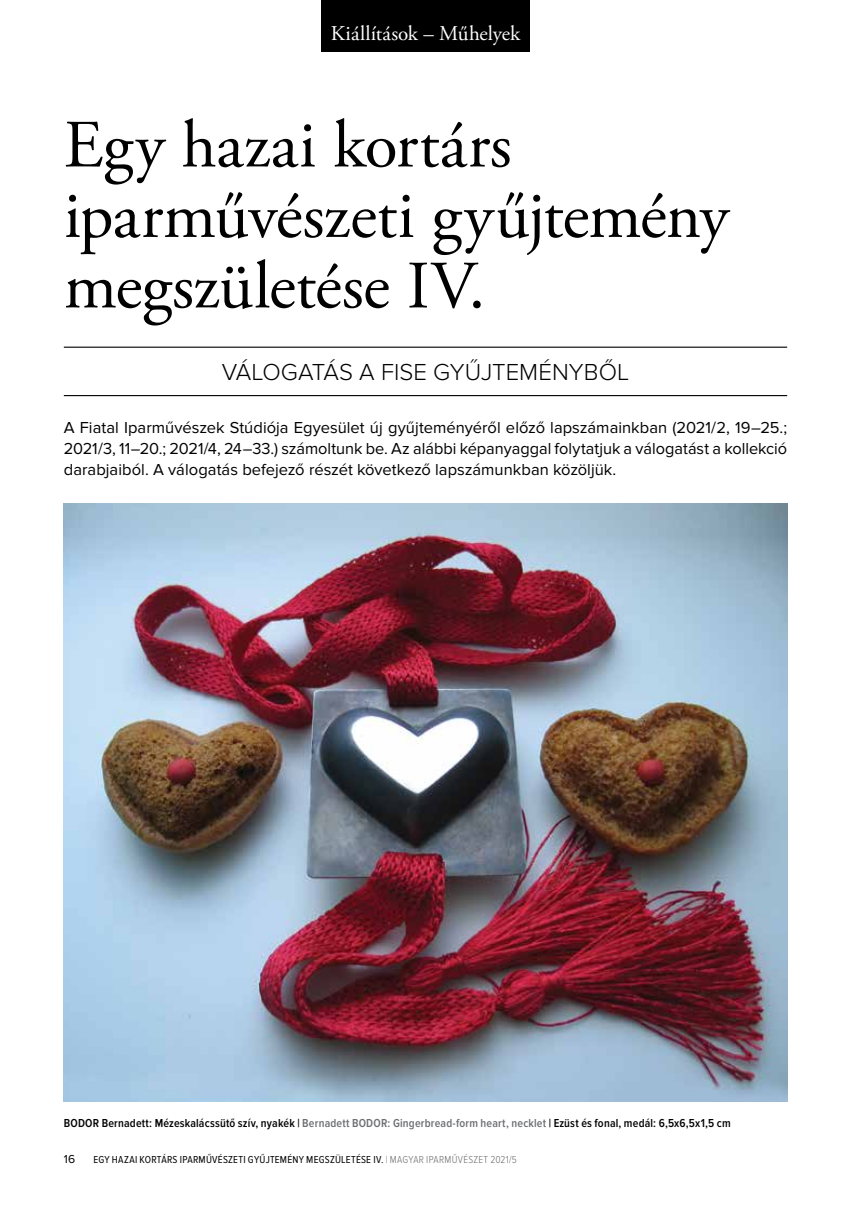
<style>
.page{position:relative;width:851px;height:1212px;background:#fff}
.page>*{position:absolute;margin:0;border:0;box-sizing:border-box;transform-origin:0 0}
.t1{font:67.5px/70.5px "Adobe Garamond Pro";letter-spacing:-.005em;color:#000}
.t2{font:300 24px "Proxima Nova";color:#000}
.t3{font:21px "Adobe Garamond Pro";color:#fff}
.t4{font:16.5px/21px "Proxima Nova";color:#000;text-align:justify}
.t5{font:600 12px "Proxima Nova Cond";letter-spacing:.015em;color:#000}
.t6{font:12px "Proxima Nova";color:#000}
.t7{font:10.5px "Proxima Nova Cond";letter-spacing:.02em;color:#000}
.s1{color:#6d6e71}
.s2{font-weight:300;color:#6d6e71}
</style>
<div class="page">
<div style="left:321px;top:0;width:208px;height:51px;background:#000"></div>
<hr style="left:64px;top:347px;width:723px;height:1px;background:#000">
<hr style="left:64px;top:395px;width:723px;height:1px;background:#000">
<img style="left:64px;top:504px;width:723px;height:597px">
<p class="t3" style="left:330px;top:21px;width:191px">Kiállítások – Műhelyek</p>
<h1 class="t1" style="left:64px;top:112px;width:666px">Egy hazai kortárs iparművészeti gyűjtemény megszületése IV.</h1>
<h2 class="t2" style="left:222px;top:359px;width:409px">VÁLOGATÁS A FISE GYŰJTEMÉNYBŐL</h2>
<p class="t4" style="left:64px;top:417px;width:724px">A Fiatal Iparművészek Stúdiója Egyesület új gyűjteményéről előző lapszámainkban (2021/2, 19–25.; 2021/3, 11–20.; 2021/4, 24–33.) számoltunk be. Az alábbi képanyaggal folytatjuk a válogatást a kollekció darabjaiból. A válogatás befejező részét következő lapszámunkban közöljük.</p>
<p class="t5" style="left:64px;top:1116px;width:668px">BODOR Bernadett: Mézeskalácssütő szív, nyakék | <span class="s1">Bernadett BODOR: Gingerbread-form heart, necklet</span> | Ezüst és fonal, medál: 6,5x6,5x1,5 cm</p>
<p class="t6" style="left:64px;top:1152px;width:13px">16</p>
<p class="t7" style="left:93px;top:1153px;width:425px">EGY HAZAI KORTÁRS IPARMŰVÉSZETI GYŰJTEMÉNY MEGSZÜLETÉSE IV. <span class="s2">| MAGYAR IPARMŰVÉSZET 2021/5</span></p>
</div>
